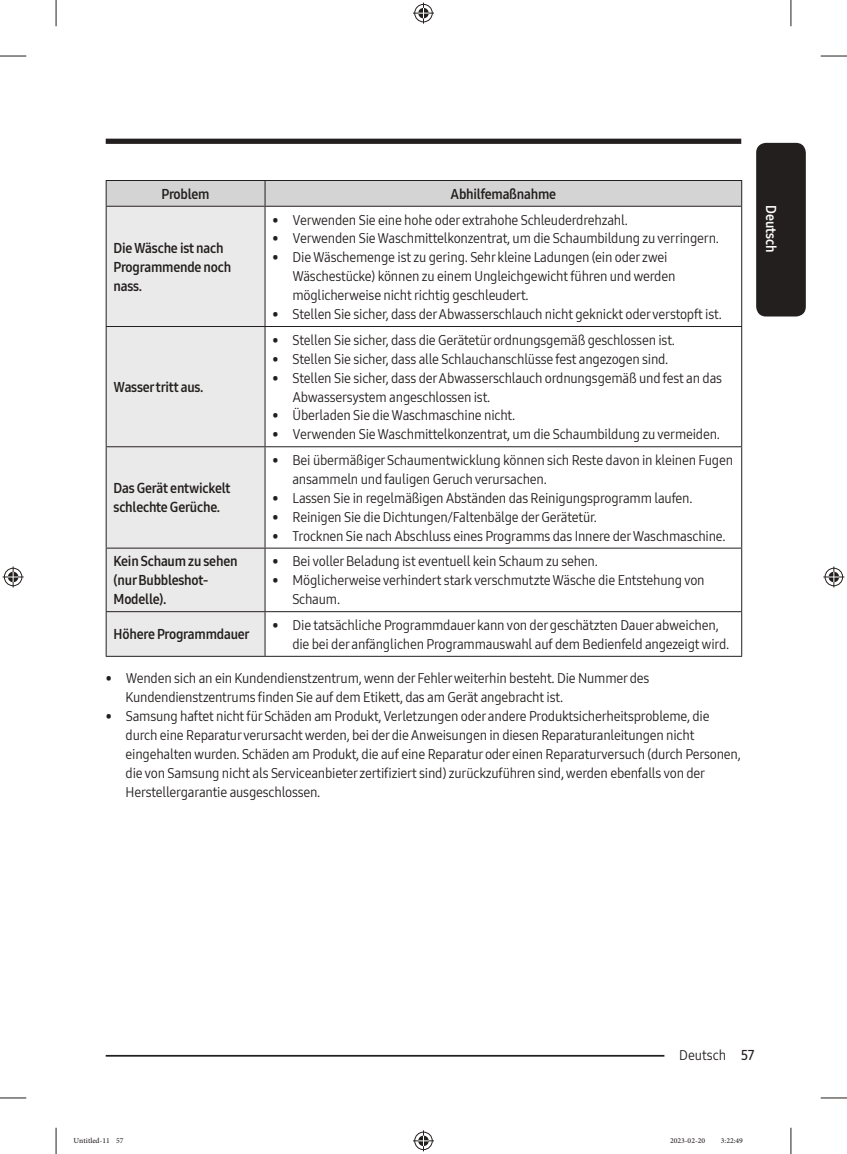
<style>
.page{position:relative;width:847px;height:1154px;background:#fff}
.page>*{position:absolute;margin:0;border:0;box-sizing:border-box;transform-origin:0 0}
.t1{font:14px/18.9px "Samsung One 400 C";letter-spacing:-.015em;color:#241f1f}
.t2{font:14px/18.9px "Samsung One 700 C";letter-spacing:-.015em;color:#241f1f}
.t3{font:14px "Samsung One 700 C";color:#fff}
.t4{font:10.5px "Adobe Arabic";color:#241f1f}
.s1{font-family:"Samsung One 600 C"}
</style>
<div class="page">
<div style="left:755px;top:143px;width:50px;height:173px;background:#241f1f;border-radius:10px"></div>
<div style="left:106px;top:139px;width:635px;height:5px;background:#241f1f"></div>
<hr style="left:106px;top:1055px;width:605px;height:1px;background:#241f1f">
<div style="left:664px;top:1045px;width:77px;height:17px;background:#fff"></div>
<div style="left:107px;top:207px;width:157px;height:449px;background:#ebeaea"></div>
<svg style="left:106px;top:180px;width:636px;height:26px;background:#cbcacb"></svg>
<hr style="left:106px;top:206px;width:159px;height:1px;background:#241f1f">
<hr style="left:106px;top:207px;width:1px;height:119px;background:#241f1f">
<hr style="left:265px;top:206px;width:476px;height:1px;background:#241f1f">
<hr style="left:264px;top:207px;width:1px;height:119px;background:#241f1f">
<hr style="left:741px;top:207px;width:1px;height:119px;background:#241f1f">
<hr style="left:106px;top:326px;width:159px;height:1px;background:#241f1f">
<hr style="left:106px;top:327px;width:1px;height:119px;background:#241f1f">
<hr style="left:265px;top:326px;width:476px;height:1px;background:#241f1f">
<hr style="left:264px;top:327px;width:1px;height:119px;background:#241f1f">
<hr style="left:741px;top:327px;width:1px;height:119px;background:#241f1f">
<hr style="left:106px;top:446px;width:159px;height:1px;background:#241f1f">
<hr style="left:106px;top:447px;width:1px;height:101px;background:#241f1f">
<hr style="left:265px;top:446px;width:476px;height:1px;background:#241f1f">
<hr style="left:264px;top:447px;width:1px;height:101px;background:#241f1f">
<hr style="left:741px;top:447px;width:1px;height:101px;background:#241f1f">
<hr style="left:106px;top:548px;width:159px;height:1px;background:#241f1f">
<hr style="left:106px;top:548px;width:1px;height:63px;background:#241f1f">
<hr style="left:265px;top:548px;width:476px;height:1px;background:#241f1f">
<hr style="left:264px;top:548px;width:1px;height:63px;background:#241f1f">
<hr style="left:741px;top:548px;width:1px;height:63px;background:#241f1f">
<hr style="left:106px;top:611px;width:159px;height:1px;background:#241f1f">
<hr style="left:106px;top:612px;width:1px;height:44px;background:#241f1f">
<hr style="left:265px;top:611px;width:476px;height:1px;background:#241f1f">
<hr style="left:264px;top:612px;width:1px;height:44px;background:#241f1f">
<hr style="left:741px;top:612px;width:1px;height:44px;background:#241f1f">
<hr style="left:106px;top:656px;width:159px;height:1px;background:#241f1f">
<hr style="left:265px;top:656px;width:476px;height:1px;background:#241f1f">
<svg style="left:0;top:56px;width:26px;height:1px"></svg>
<svg style="left:820px;top:56px;width:26px;height:1px"></svg>
<svg style="left:0;top:1097px;width:26px;height:1px"></svg>
<svg style="left:820px;top:1097px;width:26px;height:1px"></svg>
<svg style="left:56px;top:0;width:1px;height:26px"></svg>
<svg style="left:56px;top:1128px;width:1px;height:26px"></svg>
<svg style="left:790px;top:0;width:1px;height:26px"></svg>
<svg style="left:790px;top:1128px;width:1px;height:26px"></svg>
<svg style="left:413px;top:3px;width:21px;height:21px"></svg>
<svg style="left:413px;top:1130px;width:21px;height:21px"></svg>
<svg style="left:3px;top:566px;width:21px;height:21px"></svg>
<svg style="left:823px;top:566px;width:21px;height:21px"></svg>
<p class="t2" style="left:161px;top:184px;width:49px">Problem</p>
<p class="t2" style="left:450px;top:184px;width:107px">Abhilfemaßnahme</p>
<p class="t2" style="left:113px;top:238px;width:119px">Die Wäsche ist nach<br>Programmende noch nass.</p>
<p class="t2" style="left:113px;top:377px;width:91px">Wasser tritt aus.</p>
<p class="t2" style="left:113px;top:479px;width:118px">Das Gerät entwickelt schlechte Gerüche.</p>
<p class="t1" style="left:272px;top:210px;width:357px">• Verwenden Sie eine hohe oder extrahohe Schleuderdrehzahl.</p>
<p class="t1" style="left:272px;top:229px;width:448px">• Verwenden Sie Waschmittelkonzentrat, um die Schaumbildung zu verringern.</p>
<p class="t1" style="left:292px;top:248px;width:384px;text-indent:-20px">• Die Wäschemenge ist zu gering. Sehr kleine Ladungen (ein oder zwei<br>Wäschestücke) können zu einem Ungleichgewicht führen und werden möglicherweise nicht richtig geschleudert.</p>
<p class="t1" style="left:272px;top:304px;width:450px">• Stellen Sie sicher, dass der Abwasserschlauch nicht geknickt oder verstopft ist.</p>
<p class="t1" style="left:272px;top:330px;width:404px">• Stellen Sie sicher, dass die Gerätetür ordnungsgemäß geschlossen ist.</p>
<p class="t1" style="left:272px;top:349px;width:397px">• Stellen Sie sicher, dass alle Schlauchanschlüsse fest angezogen sind.</p>
<p class="t1" style="left:292px;top:368px;width:431px;text-indent:-20px">• Stellen Sie sicher, dass der Abwasserschlauch ordnungsgemäß und fest an das<br>Abwassersystem angeschlossen ist.</p>
<p class="t1" style="left:272px;top:406px;width:244px">• Überladen Sie die Waschmaschine nicht.</p>
<p class="t1" style="left:272px;top:425px;width:449px">• Verwenden Sie Waschmittelkonzentrat, um die Schaumbildung zu vermeiden.</p>
<p class="t1" style="left:292px;top:450px;width:442px;text-indent:-20px">• Bei übermäßiger Schaumentwicklung können sich Reste davon in kleinen Fugen ansammeln und fauligen Geruch verursachen.</p>
<p class="t1" style="left:272px;top:488px;width:421px">• Lassen Sie in regelmäßigen Abständen das Reinigungsprogramm laufen.</p>
<p class="t1" style="left:272px;top:507px;width:326px">• Reinigen Sie die Dichtungen/Faltenbälge der Gerätetür.</p>
<p class="t1" style="left:272px;top:526px;width:454px">• Trocknen Sie nach Abschluss eines Programms das Innere der Waschmaschine.</p>
<p class="t2" style="left:113px;top:552px;width:125px">Kein Schaum zu sehen (nur Bubbleshot-<br>Modelle).</p>
<p class="t1" style="left:272px;top:552px;width:327px">• Bei voller Beladung ist eventuell kein Schaum zu sehen.</p>
<p class="t1" style="left:292px;top:571px;width:413px;text-indent:-20px">• Möglicherweise verhindert stark verschmutzte Wäsche die Entstehung von<br>Schaum.</p>
<p class="t2" style="left:113px;top:625px;width:137px">Höhere Programmdauer</p>
<p class="t1" style="left:292px;top:615px;width:438px;text-indent:-20px">• Die tatsächliche Programmdauer kann von der geschätzten Dauer abweichen, die bei der anfänglichen Programmauswahl auf dem Bedienfeld angezeigt wird.</p>
<p class="t1" style="left:125px;top:668px;width:525px;text-indent:-20px">• Wenden sich an ein Kundendienstzentrum, wenn der Fehler weiterhin besteht. Die Nummer des<br>Kundendienstzentrums finden Sie auf dem Etikett, das am Gerät angebracht ist.</p>
<p class="t1" style="left:125px;top:706px;width:616px;text-indent:-20px">• Samsung haftet nicht für Schäden am Produkt, Verletzungen oder andere Produktsicherheitsprobleme, die durch eine Reparatur verursacht werden, bei der die Anweisungen in diesen Reparaturanleitungen nicht eingehalten wurden. Schäden am Produkt, die auf eine Reparatur oder einen Reparaturversuch (durch Personen, die von Samsung nicht als Serviceanbieter zertifiziert sind) zurückzuführen sind, werden ebenfalls von der Herstellergarantie ausgeschlossen.</p>
<p class="t3" style="left:780px;top:205px;width:49px;rotate:90deg">Deutsch</p>
<p class="t1" style="left:679px;top:1045px;width:77px">Deutsch <span class="s1">57</span></p>
<p class="t4" style="left:74px;top:1133px;width:51px">Untitled-11 57</p>
<p class="t4" style="left:669px;top:1133px;width:37px">2023-02-20</p>
<p class="t4" style="left:720px;top:1133px;width:24px">3:22:49</p>
</div>
